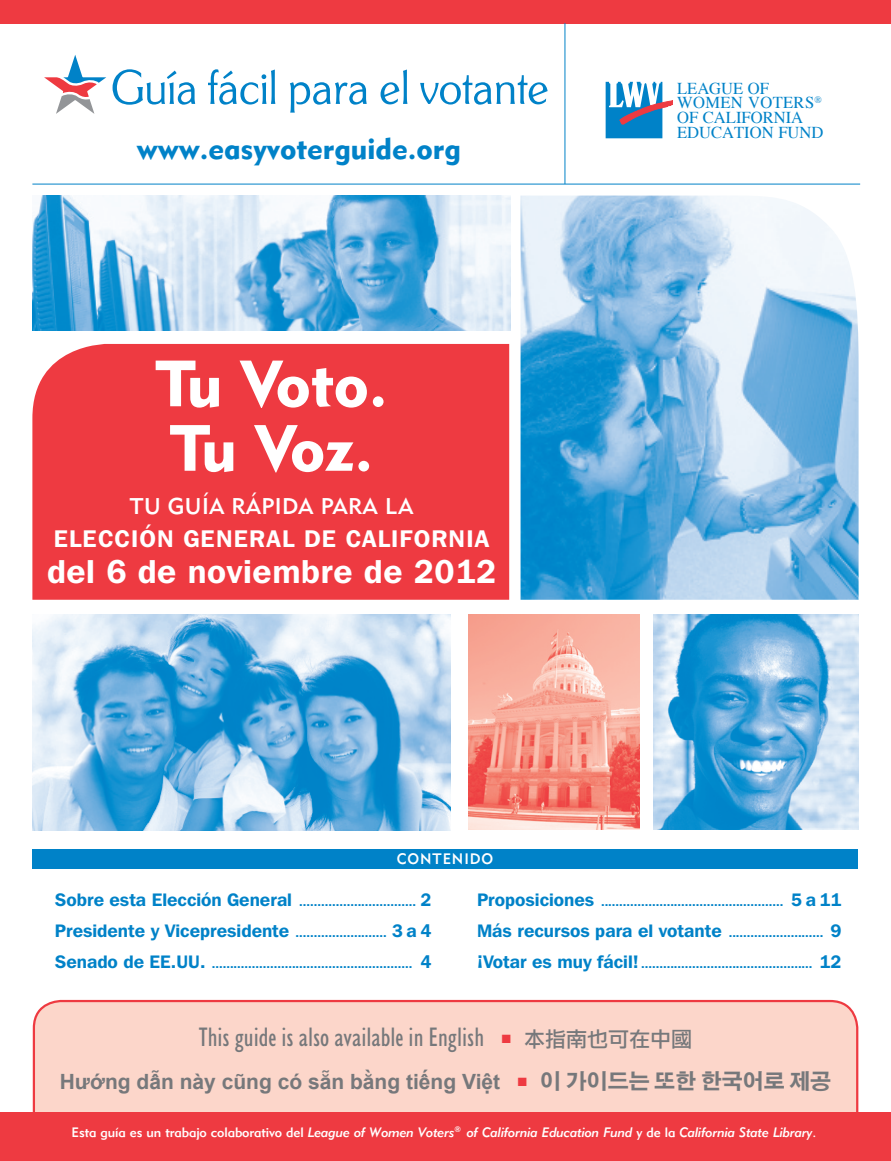
<style>
.page{position:relative;width:891px;height:1161px;background:#fff}
.page>*{position:absolute;margin:0;border:0;box-sizing:border-box;transform-origin:0 0}
.t1{font:64.5px/64.5px "Geometric 415 BT Black A";letter-spacing:-.095em;color:#fff}
.t2{font:600 33px "Franklin Gothic IT Cby BT";letter-spacing:.02em;color:#fff}
.t3{font:30px "Geometric 415 BT Black A";color:#0082c8}
.t4{font:condensed 27px "Humanist 521 BT";color:#76787b}
.t5{font:600 24px "Franklin Gothic IT Cby BT";letter-spacing:.05em;color:#fff}
.t6{font:22.5px "Geometric 415 BT Medium A";letter-spacing:.02em;color:#fff}
.t7{font:700 21px "Arial";color:#76787b}
.t8{font:600 18px "Franklin Gothic IT Cby BT";color:#0082c8}
.t9{font:16.65px/14.7px "Times";color:#0082c8}
.t10{font:16.65px/14.7px "Times";letter-spacing:.02em;color:#0082c8}
.t11{font:15px "Geometric 415 BT Medium A";letter-spacing:.06em;color:#fff}
.t12{font:13.5px "Geometric 415 BT Medium Italic A";letter-spacing:-.01em;color:#fff}
.t13{font:600 12px "Franklin Gothic IT Cby BT";color:#0082c8}
.s1{font-size:18px}
.s2{font-size:12px}
.s3{color:#ee3a41}
.s4{font-family:"Li Gothic Med";font-stretch:normal;font-size:21px}
.s5{font-family:"Adobe Gothic Std"}
.s6{font-family:"Geometric 415 BT Medium A"}
</style>
<div class="page">
<div style="left:32px;top:344px;width:477px;height:256px;background:#ee3a41"></div>
<img style="left:468px;top:614px;width:171px;height:216px">
<div style="left:0;top:0;width:891px;height:23px;background:#ee3a41"></div>
<svg style="left:32px;top:999px;width:828px;height:114px;background:#fbd2c7"></svg>
<div style="left:0;top:1113px;width:891px;height:48px;background:#ee3a41"></div>
<div style="left:32px;top:850px;width:826px;height:19px;background:#0082c8"></div>
<hr style="left:565px;top:23px;width:1px;height:161px;background:#0082c8">
<hr style="left:32px;top:184px;width:828px;height:1px;background:#0082c8">
<svg style="left:606px;top:82px;width:67px;height:56px"></svg>
<svg style="left:113px;top:69px;width:82px;height:36px"></svg>
<svg style="left:208px;top:69px;width:67px;height:36px"></svg>
<svg style="left:290px;top:82px;width:77px;height:31px"></svg>
<svg style="left:381px;top:70px;width:26px;height:34px"></svg>
<svg style="left:420px;top:75px;width:128px;height:30px"></svg>
<svg style="left:44px;top:55px;width:62px;height:59px"></svg>
<img style="left:653px;top:614px;width:206px;height:216px">
<img style="left:32px;top:614px;width:419px;height:216px">
<img style="left:521px;top:196px;width:338px;height:404px">
<img style="left:32px;top:195px;width:479px;height:136px">
<p class="t3" style="left:137px;top:130px;width:326px">www.easyvoterguide.org</p>
<p class="t1" style="left:156px;top:351px;width:233px">Tu Voto.<br>Tu Voz.</p>
<p class="t6" style="left:130px;top:493px;width:285px">TU GUÍA RÁPIDA PARA LA</p>
<p class="t5" style="left:54px;top:524px;width:437px">ELECCIÓN GENERAL DE CALIFORNIA</p>
<p class="t2" style="left:47px;top:551px;width:451px">del 6 de noviembre de 2012</p>
<p class="t11" style="left:397px;top:850px;width:98px">CONTENIDO</p>
<p class="t10" style="left:677px;top:79px;width:146px">LEAGUE OF<br>WOMEN VOTERS<sup>®</sup></p>
<p class="t9" style="left:677px;top:109px;width:148px">OF CALIFORNIA<br>EDUCATION FUND</p>
<p class="t13" style="left:55px;top:895px;width:378px"><span class="s1">Sobre esta Elección General</span> ................................ <span class="s1">2</span></p>
<p class="t8" style="left:55px;top:920px;width:378px">Presidente y Vicepresidente <span class="s2">.........................</span> 3 a 4</p>
<p class="t13" style="left:55px;top:956px;width:378px"><span class="s1">Senado de EE.UU.</span> ....................................................... <span class="s1">4</span></p>
<p class="t13" style="left:477px;top:895px;width:366px"><span class="s1">Proposiciones</span> .................................................. <span class="s1">5 a 11</span></p>
<p class="t13" style="left:477px;top:925px;width:366px"><span class="s1">Más recursos para el votante</span> .......................... <span class="s1">9</span></p>
<p class="t13" style="left:477px;top:956px;width:366px"><span class="s1">¡Votar es muy fácil!</span> ............................................... <span class="s1">12</span></p>
<p class="t4" style="left:199px;top:1021px;width:495px">This guide is also available in English <span class="s3">■</span> <span class="s4">本指南也可在中國</span></p>
<p class="t7" style="left:60px;top:1068px;width:773px">Hướng dẫn này cũng có sẵn bằng tiếng Việt <span class="s3">■</span> <span class="s5">이 가이드는 또한 한국어로 제공</span></p>
<p class="t12" style="left:72px;top:1124px;width:746px"><span class="s6">Esta guía es un trabajo colaborativo del</span> League of Women Voters<sup>®</sup> of California Education Fund <span class="s6">y de la</span> California State Library<span class="s6">.</span></p>
</div>
